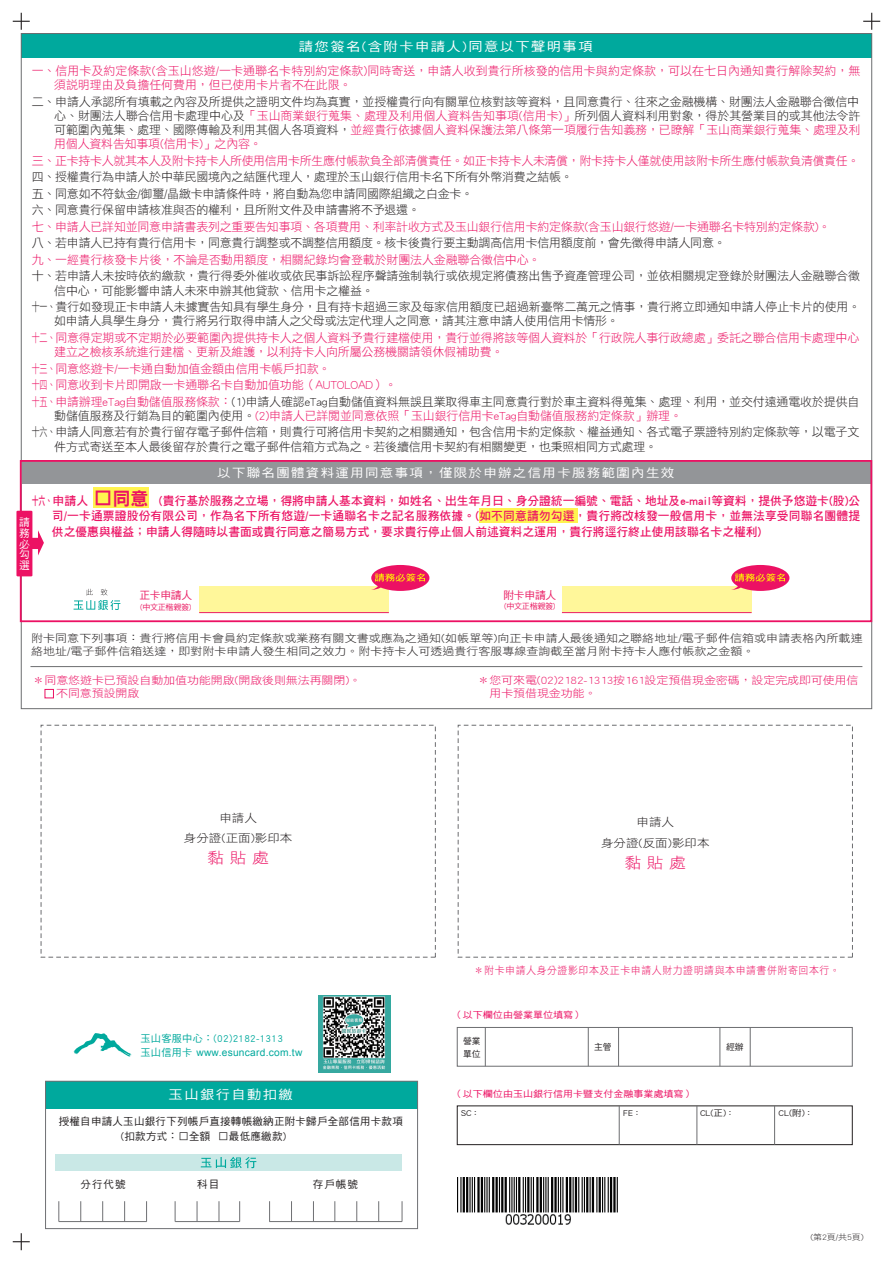
<style>
.page{position:relative;width:893px;height:1263px;background:#fff}
.page>*{position:absolute;margin:0;border:0;box-sizing:border-box;transform-origin:0 0}
.t1{font:15px "DF Hei Std W3";color:#ec1163;scale:1.11 1}
.t2{font:12.75px "DF Hei Std W5";letter-spacing:.1em;color:#fff;scale:1.12 1}
.t3{font:12px/14.2px "DF Hei Std W3";letter-spacing:-.015em;color:#231f20}
.t4{font:12px/14.2px "DF Hei Std W3";letter-spacing:-.015em;color:#ec1163}
.t5{font:12px/16.5px "DF Hei Std W3";letter-spacing:-.015em;color:#ec1163;scale:.67 1}
.t6{font:12px/15.8px "DF Hei Std W7";color:#ec1163;text-align:justify;scale:.58 1}
.t7{font:12px/14.2px "DF Hei Std W3";letter-spacing:-.015em;color:#231f20;scale:.67 1}
.t8{font:12px "DF Hei Std W5";letter-spacing:.1em;color:#fff;scale:1.12 1}
.t9{font:11.25px/20.9px "DF Hei Std W3";color:#231f20;text-align:center;scale:1.11 1}
.t10{font:10.8px/13.5px "DF Hei Std W3";letter-spacing:.005em;color:#231f20;scale:1.11 1}
.t11{font:10.8px/13.5px "DF Hei Std W3";letter-spacing:-.01em;color:#ec1163;scale:1.11 1}
.t12{font:10.8px "DF Hei Std W5";letter-spacing:-.025em;color:#ea1f65}
.t13{font:10.65px/10.6px "DF Hei Std W5";color:#fff;text-align:justify}
.t14{font:10.5px/15px "DF Hei Std W5";letter-spacing:.025em;color:#231f20}
.t15{font:10.5px "DF Hei Std W3";letter-spacing:.05em;color:#ec1163;scale:.95 1}
.t16{font:10.2px "Arial";letter-spacing:.025em;color:#00a99d}
.t17{font:10.2px "DF Hei Std W5";letter-spacing:.025em;color:#00a99d}
.t18{font:9.15px "DF Hei Std W5";color:#ec1163;scale:1.11 1}
.t19{font:8.7px/12.8px "DF Hei Std W5";color:#231f20}
.t20{font:8.55px "DF Hei Std W5";color:#231f20;scale:1.1 1}
.t21{font:8.1px "DF Hei Std W5";letter-spacing:-.05em;color:#ea1f65}
.t22{font:8.1px "DF Hei Std W3";letter-spacing:-.015em;color:#231f20;scale:1.11 1}
.s1{color:#ec1163}
.s2{color:#231f20}
.s3{font-family:"DF Hei Std W9";font-size:19.5px}
.s4{font-family:"DF Hei Std W9";font-size:18px}
.s5{font-family:"DF Hei Std W5"}
.s6{font-size:7.2px}
</style>
<div class="page">
<div style="left:457px;top:1106px;width:395px;height:39px;border:1px solid #231f20"></div>
<hr style="left:619px;top:1106px;width:1px;height:39px;background:#6c6d70">
<hr style="left:697px;top:1106px;width:1px;height:39px;background:#6c6d70">
<hr style="left:774px;top:1106px;width:1px;height:39px;background:#6c6d70">
<div style="left:457px;top:1027px;width:395px;height:39px;border:1px solid #6c6d70"></div>
<hr style="left:485px;top:1027px;width:1px;height:39px;background:#6c6d70">
<hr style="left:588px;top:1027px;width:1px;height:39px;background:#6c6d70">
<hr style="left:618px;top:1027px;width:1px;height:39px;background:#6c6d70">
<hr style="left:720px;top:1027px;width:1px;height:39px;background:#6c6d70">
<hr style="left:750px;top:1027px;width:1px;height:39px;background:#6c6d70">
<svg style="left:73px;top:1033px;width:58px;height:24px"></svg>
<div style="left:458px;top:725px;width:395px;height:232px;border:1px dashed #6c6d70"></div>
<div style="left:21px;top:34px;width:851px;height:24px;background:#00a99d"></div>
<div style="left:93px;top:488px;width:56px;height:20px;background:#fff34f"></div>
<div style="left:479px;top:508px;width:99px;height:15px;background:#fff34f"></div>
<svg style="left:74px;top:589px;width:46px;height:21px"></svg>
<div style="left:199px;top:586px;width:190px;height:27px;background:#fff79a"></div>
<hr style="left:199px;top:612px;width:190px;height:1px;background:#ea1f65">
<div style="left:562px;top:586px;width:190px;height:27px;background:#fff79a"></div>
<hr style="left:562px;top:612px;width:190px;height:1px;background:#ea1f65">
<svg style="left:371px;top:565px;width:58px;height:26px"></svg>
<svg style="left:731px;top:565px;width:58px;height:26px"></svg>
<hr style="left:30px;top:666px;width:832px;height:1px;background:#6c6d70">
<div style="left:45px;top:689px;width:9px;height:9px;border:1px solid #ec1163"></div>
<div style="left:45px;top:1081px;width:373px;height:28px;background:#00a99d"></div>
<div style="left:45px;top:1081px;width:373px;height:148px;border:1px solid #6f7073"></div>
<div style="left:56px;top:1155px;width:346px;height:16px;background:#c9e8e6"></div>
<svg style="left:201px;top:1157px;width:55px;height:11px"></svg>
<svg style="left:59px;top:1201px;width:1px;height:20px"></svg>
<svg style="left:80px;top:1201px;width:1px;height:20px"></svg>
<svg style="left:102px;top:1201px;width:1px;height:20px"></svg>
<svg style="left:124px;top:1201px;width:1px;height:20px"></svg>
<svg style="left:146px;top:1201px;width:1px;height:20px"></svg>
<hr style="left:59px;top:1221px;width:88px;height:1px;background:#6f7073">
<svg style="left:175px;top:1201px;width:1px;height:20px"></svg>
<svg style="left:197px;top:1201px;width:1px;height:20px"></svg>
<svg style="left:219px;top:1201px;width:1px;height:20px"></svg>
<svg style="left:239px;top:1201px;width:1px;height:20px"></svg>
<hr style="left:175px;top:1221px;width:65px;height:1px;background:#6f7073">
<svg style="left:269px;top:1201px;width:1px;height:20px"></svg>
<svg style="left:291px;top:1201px;width:1px;height:20px"></svg>
<svg style="left:313px;top:1201px;width:1px;height:20px"></svg>
<svg style="left:335px;top:1201px;width:1px;height:20px"></svg>
<svg style="left:356px;top:1201px;width:1px;height:20px"></svg>
<svg style="left:378px;top:1201px;width:1px;height:20px"></svg>
<svg style="left:402px;top:1201px;width:1px;height:20px"></svg>
<hr style="left:269px;top:1221px;width:133px;height:1px;background:#6f7073">
<div style="left:21px;top:461px;width:850px;height:23px;background:#939598"></div>
<div style="left:20px;top:460px;width:852px;height:162px;border:2px solid #ec1163"></div>
<svg style="left:32px;top:530px;width:12px;height:25px"></svg>
<div style="left:16px;top:511px;width:16px;height:65px;background:#ec1163"></div>
<img style="left:318px;top:995px;width:72px;height:78px">
<img style="left:457px;top:1177px;width:161px;height:48px">
<svg style="left:863px;top:13px;width:17px;height:17px"></svg>
<svg style="left:13px;top:13px;width:17px;height:17px"></svg>
<svg style="left:13px;top:1233px;width:17px;height:17px"></svg>
<p class="t2" style="left:299px;top:39px;width:264px">請您簽名(含附卡申請人)同意以下聲明事項</p>
<p class="t4" style="left:54px;top:63px;width:808px;text-indent:-22px">一、信用卡及約定條款(含玉山悠遊/一卡通聯名卡特別約定條款)同時寄送，申請人收到貴行所核發的信用卡與約定條款，可以在七日內通知貴行解除契約，無須說明理由及負擔任何費用，但已使用卡片者不在此限。</p>
<p class="t3" style="left:54px;top:94px;width:808px;text-align:justify;text-indent:-22px">二、申請人承認所有填載之內容及所提供之證明文件均為真實，並授權貴行向有關單位核對該等資料，且同意貴行、往來之金融機構、財團法人金融聯合徵信中心、財團法人聯合信用卡處理中心及<span class="s1">「玉山商業銀行蒐集、處理及利用個人資料告知事項(信用卡)」</span>所列個人資料利用對象，得於其營業目的或其他法令許可範圍內蒐集、處理、國際傳輸及利用其個人各項資料，<span class="s1">並經貴行依據個人資料保護法第八條第一項履行告知義務，已瞭解「玉山商業銀行蒐集、處理及利用個人資料告知事項(信用卡)」之內容。</span></p>
<p class="t4" style="left:32px;top:153px;width:829px">三、正卡持卡人就其本人及附卡持卡人所使用信用卡所生應付帳款負全部清償責任。如正卡持卡人未清償，附卡持卡人僅就使用該附卡所生應付帳款負清償責任。</p>
<p class="t3" style="left:32px;top:169px;width:543px;line-height:16.5px">四、授權貴行為申請人於中華民國境內之結匯代理人，處理於玉山銀行信用卡名下所有外幣消費之結帳。五、同意如不符鈦金/御璽/晶緻卡申請條件時，將自動為您申請同國際組織之白金卡。<br>六、同意貴行保留申請核准與否的權利，且所附文件及申請書將不予退還。</p>
<p class="t4" style="left:32px;top:219px;width:800px">七、申請人已詳知並同意申請書表列之重要告知事項、各項費用、利率計收方式及玉山銀行信用卡約定條款(含玉山銀行悠遊/一卡通聯名卡特別約定條款)。</p>
<p class="t3" style="left:32px;top:236px;width:696px">八、若申請人已持有貴行信用卡，同意貴行調整或不調整信用額度。核卡後貴行要主動調高信用卡信用額度前，會先徵得申請人同意。</p>
<p class="t4" style="left:32px;top:252px;width:510px">九、一經貴行核發卡片後，不論是否動用額度，相關紀錄均會登載於財團法人金融聯合徵信中心。</p>
<p class="t3" style="left:54px;top:269px;width:807px;text-indent:-22px">十、若申請人未按時依約繳款，貴行得委外催收或依民事訴訟程序聲請強制執行或依規定將債務出售予資產管理公司，並依相關規定登錄於財團法人金融聯合徵信中心，可能影響申請人未來申辦其他貸款、信用卡之權益。</p>
<p class="t7" style="left:54px;top:299px;width:1205px;text-indent:-22px">十一、貴行如發現正卡申請人未據實告知具有學生身分，且有持卡超過三家及每家信用額度已超過新臺幣二萬元之情事，貴行將立即通知申請人停止卡片的使用。如申請人具學生身分，貴行將另行取得申請人之父母或法定代理人之同意，請其注意申請人使用信用卡情形。</p>
<p class="t5" style="left:54px;top:330px;width:1203px;line-height:14.2px;text-indent:-22px">十二、同意得定期或不定期於必要範圍內提供持卡人之個人資料予貴行建檔使用，貴行並得將該等個人資料於「行政院人事行政總處」委託之聯合信用卡處理中心建立之檢核系統進行建檔、更新及維護，以利持卡人向所屬公務機關請領休假補助費。</p>
<p class="t5" style="left:32px;top:360px;width:1237px">十三、同意悠遊卡/一卡通自動加值金額由信用卡帳戶扣款。<br>十四、同意收到卡片即開啟一卡通聯名卡自動加值功能（AUTOLOAD）。<br>十五、申請辦理eTag自動儲值服務條款：<span class="s2">(1)申請人確認eTag自動儲值資料無誤且業取得車主同意貴行對於車主資料得蒐集、處理、利用，並交付遠通電收於提供自</span></p>
<p class="t3" style="left:32px;top:407px;width:829px;line-height:16.5px;text-indent:22px">動儲值服務及行銷為目的範圍內使用。<span class="s1">(2)申請人已詳閱並同意依照「玉山銀行信用卡eTag自動儲值服務約定條款」辦理。<br></span>十六、申請人同意若有於貴行留存電子郵件信箱，則貴行可將信用卡契約之相關通知，包含信用卡約定條款、權益通知、各式電子票證特別約定條款等，以電子文</p>
<p class="t3" style="left:54px;top:439px;width:605px">件方式寄送至本人最後留存於貴行之電子郵件信箱方式為之。若後續信用卡契約有相關變更，也秉照相同方式處理。</p>
<p class="t6" style="left:52px;top:492px;width:1395px;text-indent:-20px">十六、申請人 <span class="s3">□</span><span class="s4">同意</span> (貴行基於服務之立場，得將申請人基本資料，如姓名、出生年月日、身分證統一編號、電話、地址及e-mail等資料，提供予悠遊卡(股)公司/一卡通票證股份有限公司，作為名下所有悠遊/一卡通聯名卡之記名服務依據。(如不同意請勿勾選，貴行將改核發一般信用卡，並無法享受同聯名團體提供之優惠與權益；申請人得隨時以書面或貴行同意之簡易方式，要求貴行停止個人前述資料之運用，貴行將逕行終止使用該聯名卡之權利)</p>
<p class="t8" style="left:217px;top:466px;width:410px">以下聯名團體資料運用同意事項，僅限於申辦之信用卡服務範圍內生效</p>
<p class="t13" style="left:19px;top:517px;width:12px">請務必勾選</p>
<p class="t12" style="left:139px;top:590px;width:54px">正卡申請人</p>
<p class="t21" style="left:140px;top:603px;width:53px">(中文正楷親簽)</p>
<p class="t12" style="left:503px;top:589px;width:54px">附卡申請人</p>
<p class="t21" style="left:504px;top:602px;width:53px">(中文正楷親簽)</p>
<p class="t10" style="left:31px;top:631px;width:751px">附卡同意下列事項：貴行將信用卡會員約定條款或業務有關文書或應為之通知(如帳單等)向正卡申請人最後通知之聯絡地址/電子郵件信箱或申請表格內所載連絡地址/電子郵件信箱送達，即對附卡申請人發生相同之效力。附卡持卡人可透過貴行客服專線查詢截至當月附卡持卡人應付帳款之金額。</p>
<p class="t11" style="left:56px;top:673px;width:276px;text-indent:-24px">＊同意悠遊卡已預設自動加值功能開啟(開啟後則無法再關閉)。不同意預設開啟</p>
<p class="t11" style="left:489px;top:673px;width:334px;text-indent:-12px">＊您可來電(02)2182-1313按161設定預借現金密碼，設定完成即可使用信用卡預借現金功能。</p>
<p class="t9" style="left:184px;top:807px;width:99px">申請人<br>身分證(正面)影印本</p>
<p class="t1" style="left:208px;top:850px;width:57px">黏 貼 處</p>
<p class="t17" style="left:140px;top:1033px;width:144px">玉山客服中心：(02)2182-1313</p>
<p class="t16" style="left:140px;top:1046px;width:163px"><span class="s5">玉山信用卡</span> www.esuncard.com.tw</p>
<p class="t2" style="left:169px;top:1087px;width:112px">玉山銀行自動扣繳</p>
<p class="t14" style="left:121px;top:1114px;width:284px;text-indent:-62px">授權自申請人玉山銀行下列帳戶直接轉帳繳納正附卡歸戶全部信用卡款項(扣款方式：□全額 □最低應繳款)</p>
<p class="t14" style="left:80px;top:1177px;width:47px">分行代號</p>
<p class="t14" style="left:197px;top:1177px;width:24px">科目</p>
<p class="t14" style="left:313px;top:1177px;width:47px">存戶帳號</p>
<p class="t9" style="left:601px;top:812px;width:99px">申請人<br>身分證(反面)影印本</p>
<p class="t1" style="left:625px;top:855px;width:57px">黏 貼 處</p>
<p class="t15" style="left:474px;top:964px;width:387px">＊附卡申請人身分證影印本及正卡申請人財力證明請與本申請書併附寄回本行。</p>
<p class="t18" style="left:453px;top:1010px;width:119px">（以下欄位由營業單位填寫）</p>
<p class="t19" style="left:463px;top:1034px;width:19px">營業單位</p>
<p class="t19" style="left:594px;top:1041px;width:19px">主管</p>
<p class="t19" style="left:726px;top:1041px;width:19px">經辦</p>
<p class="t18" style="left:453px;top:1089px;width:218px">（以下欄位由玉山銀行信用卡暨支付金融事業處填寫）</p>
<p class="t20" style="left:461px;top:1108px;width:18px">SC<span class="s6">：</span></p>
<p class="t20" style="left:623px;top:1108px;width:17px">FE<span class="s6">：</span></p>
<p class="t20" style="left:700px;top:1108px;width:33px">CL(正)<span class="s6">：</span></p>
<p class="t20" style="left:779px;top:1108px;width:33px">CL(附)<span class="s6">：</span></p>
<p class="t22" style="left:810px;top:1233px;width:50px">(第2頁/共5頁)</p>
</div>
